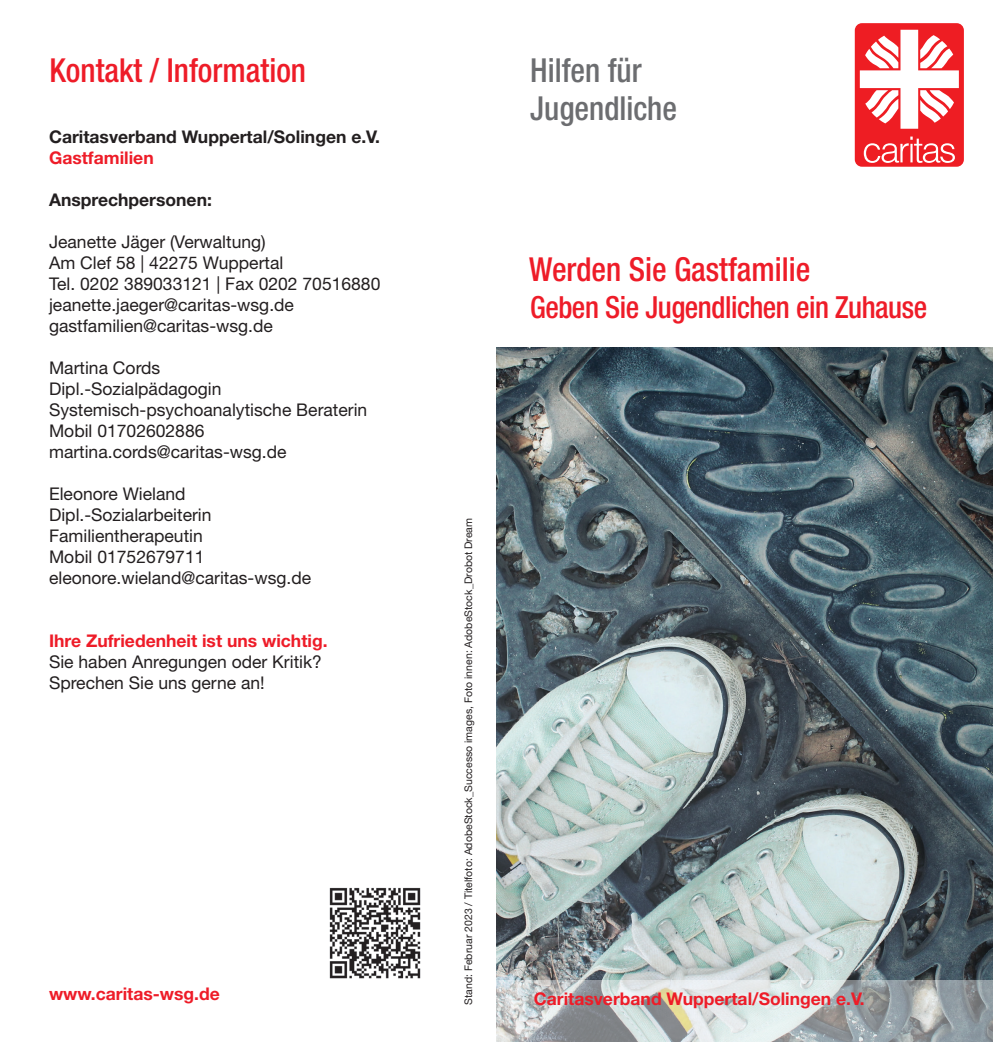
<style>
.page{position:relative;width:993px;height:1042px;background:#fff}
.page>*{position:absolute;margin:0;border:0;box-sizing:border-box;transform-origin:0 0}
.t1{font:500 condensed 33.07px "Helvetica Neue LT Std";color:#ee1c28;scale:.95 1}
.t2{font:500 condensed 33.07px/37.8px "Helvetica Neue LT Std";color:#6c6d70;scale:.95 1}
.t3{font:500 condensed 30.45px "Helvetica Neue LT Std";letter-spacing:-.015em;color:#ee1c28;scale:.95 1}
.t4{font:17.5px/21px "Helvetica Neue LT Pro";color:#231f20}
.t5{font:700 17.5px "Helvetica Neue LT Pro";color:#ee1c28}
.t6{font:700 17.5px "Helvetica Neue LT Pro";color:#231f20}
.t7{font:10.5px "Helvetica Neue LT Pro";color:#231f20}
</style>
<div class="page">
<img style="left:496px;top:347px;width:496px;height:633px">
<div style="left:854px;top:23px;width:109px;height:144px;background:#ee1d23;border-radius:7px"></div>
<svg style="left:863px;top:137px;width:91px;height:26px"></svg>
<svg style="left:859px;top:30px;width:99px;height:99px"></svg>
<svg style="left:496px;top:980px;width:496px;height:62px;background:#b6bdbe"></svg>
<img style="left:329px;top:887px;width:92px;height:92px">
<h1 class="t1" style="left:50px;top:50px;width:271px">Kontakt / Information</h1>
<h1 class="t2" style="left:530px;top:51px;width:156px">Hilfen für<br>Jugendliche</h1>
<p class="t6" style="left:49px;top:126px;width:332px">Caritasverband Wuppertal/Solingen e.V.</p>
<p class="t5" style="left:49px;top:147px;width:106px">Gastfamilien</p>
<p class="t6" style="left:49px;top:189px;width:164px">Ansprechpersonen:</p>
<p class="t4" style="left:49px;top:231px;width:333px">Jeanette Jäger (Verwaltung)<br>Am Clef 58 | 42275 Wuppertal<br>Tel. 0202 389033121 | Fax 0202 70516880 jeanette.jaeger@caritas-wsg.de gastfamilien@caritas-wsg.de</p>
<p class="t4" style="left:49px;top:357px;width:319px">Martina Cords<br>Dipl.-Sozialpädagogin<br>Systemisch-psychoanalytische Beraterin<br>Mobil 01702602886 martina.cords@caritas-wsg.de</p>
<p class="t4" style="left:49px;top:483px;width:263px">Eleonore Wieland<br>Dipl.-Sozialarbeiterin<br>Familientherapeutin<br>Mobil 01752679711 eleonore.wieland@caritas-wsg.de</p>
<h1 class="t1" style="left:529px;top:249px;width:297px">Werden Sie Gastfamilie</h1>
<h2 class="t3" style="left:530px;top:289px;width:419px">Geben Sie Jugendlichen ein Zuhause</h2>
<p class="t7" style="left:462px;top:1005px;width:488px;rotate:-90deg">Stand: Februar 2023 / Titelfoto: AdobeStock_Successo images, Foto innen: AdobeStock_Drobot Dream</p>
<p class="t5" style="left:49px;top:630px;width:280px">Ihre Zufriedenheit ist uns wichtig.</p>
<p class="t4" style="left:49px;top:651px;width:274px">Sie haben Anregungen oder Kritik?<br>Sprechen Sie uns gerne an!</p>
<p class="t5" style="left:49px;top:983px;width:172px">www.caritas-wsg.de</p>
<p class="t5" style="left:533px;top:988px;width:332px">Caritasverband Wuppertal/Solingen e.V.</p>
</div>
